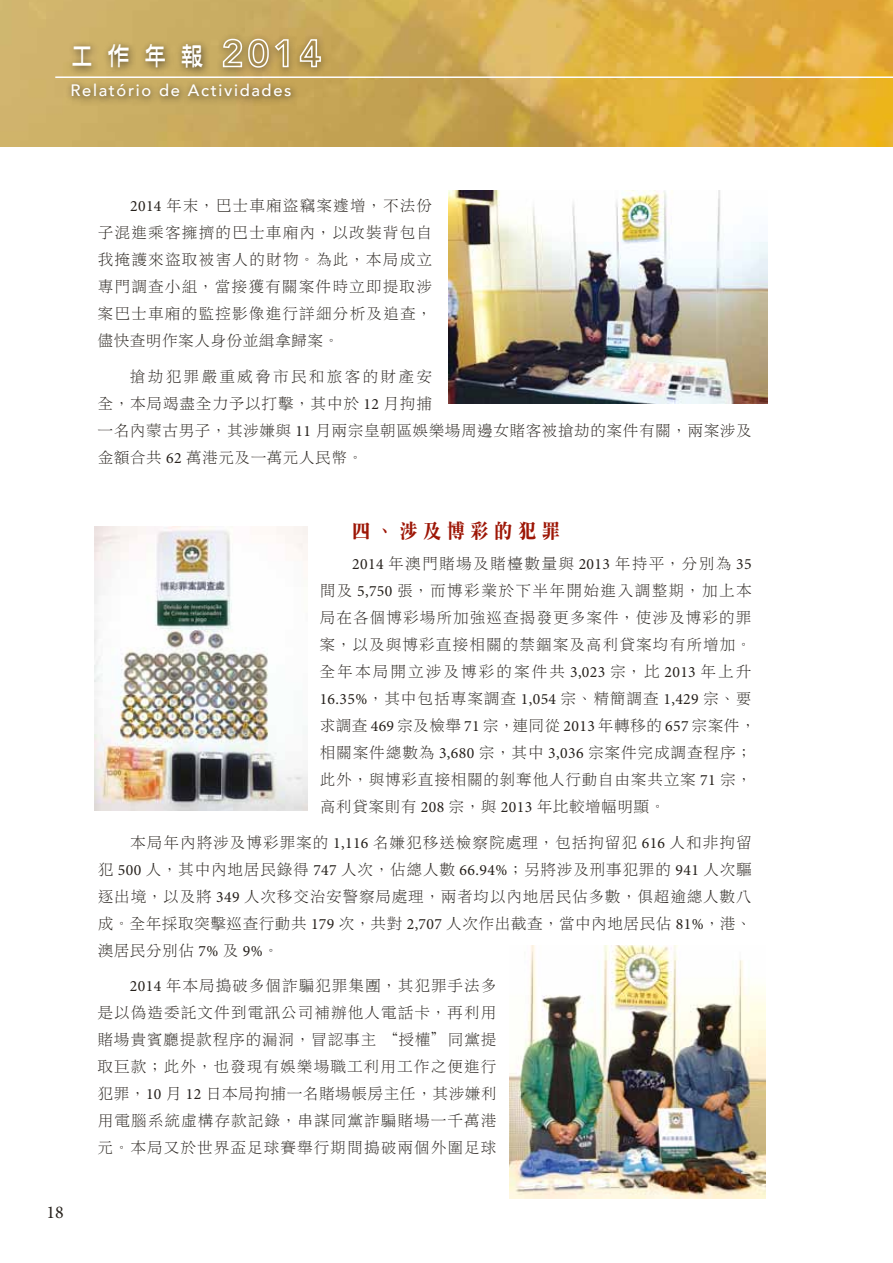
<style>
.page{position:relative;width:893px;height:1263px;background:#fff}
.page>*{position:absolute;margin:0;border:0;box-sizing:border-box;transform-origin:0 0}
.t1{font:25.5px "DF Ya Yi HK W6";color:#fff;scale:.9 1}
.t2{font:20.25px "DF Li Song HK W7";letter-spacing:.3em;color:#9d1606;scale:.9 1}
.t3{font:18px "Minion Pro";color:#26211c}
.t4{font:500 16.5px "Avenir";letter-spacing:.1em;color:#fff}
.t5{font:15.75px/27px "DF Li Song HK W3";letter-spacing:.055em;color:#26211c;text-align:justify}
.t6{font:15.75px/27px "DF Li Song HK W3";letter-spacing:.025em;color:#26211c}
.s1{font-family:"Minion Pro"}
</style>
<div class="page">
<img style="left:0;top:0;width:893px;height:146px">
<hr style="left:55px;top:76px;width:838px;height:2px;background:#fff">
<div style="left:66px;top:38px;width:145px;height:39px;background:#26211c;opacity:.8"></div>
<div style="left:65px;top:78px;width:234px;height:27px;background:#26211c;opacity:.8"></div>
<div style="left:216px;top:33px;width:113px;height:45px;background:#26211c;opacity:.8"></div>
<svg style="left:221px;top:38px;width:68px;height:31px;background:#c2ad7c"></svg>
<svg style="left:299px;top:38px;width:23px;height:30px"></svg>
<img style="left:94px;top:527px;width:213px;height:283px">
<img style="left:448px;top:190px;width:319px;height:214px">
<img style="left:510px;top:945px;width:255px;height:253px">
<h1 class="t1" style="left:71px;top:42px;width:149px">工作年報</h1>
<p class="t4" style="left:71px;top:76px;width:223px">Relatório de Actividades</p>
<p class="t3" style="left:47px;top:1200px;width:19px">18</p>
<p class="t5" style="left:98px;top:192px;width:336px;text-indent:33px"><span class="s1">2014</span> 年末，巴士車廂盜竊案遽增，不法份子混進乘客擁擠的巴士車廂內，以改裝背包自我掩護來盜取被害人的財物。為此，本局成立專門調查小組，當接獲有關案件時立即提取涉案巴士車廂的監控影像進行詳細分析及追查，儘快查明作案人身份並緝拿歸案。</p>
<p class="t6" style="left:98px;top:362px;width:656px;text-indent:32px">搶劫犯罪嚴重威脅市民和旅客的財產安<br>全，本局竭盡全力予以打擊，其中於 <span class="s1">12</span> 月拘捕<br>一名內蒙古男子，其涉嫌與 <span class="s1">11</span> 月兩宗皇朝區娛樂場周邊女賭客被搶劫的案件有關，兩案涉及金額合共 <span class="s1">62</span> 萬港元及一萬元人民幣。</p>
<p class="t2" style="left:352px;top:519px;width:232px">四、涉及博彩的犯罪</p>
<p class="t5" style="left:320px;top:550px;width:438px;text-align:left;text-indent:33px"><span class="s1">2014</span> 年澳門賭場及賭檯數量與 <span class="s1">2013</span> 年持平，分別為 <span class="s1">35</span>間及 <span class="s1">5,750</span> 張，而博彩業於下半年開始進入調整期，加上本局在各個博彩場所加強巡查揭發更多案件，使涉及博彩的罪案，以及與博彩直接相關的禁錮案及高利貸案均有所增加。全年本局開立涉及博彩的案件共 <span class="s1">3,023</span> 宗，比 <span class="s1">2013</span> 年上升<span class="s1">16.35%</span>，其中包括專案調查 <span class="s1">1,054</span> 宗、精簡調查 <span class="s1">1,429</span> 宗、要求調查 <span class="s1">469</span> 宗及檢舉 <span class="s1">71</span> 宗，連同從 <span class="s1">2013</span> 年轉移的 <span class="s1">657</span> 宗案件，相關案件總數為 <span class="s1">3,680</span> 宗，其中 <span class="s1">3,036</span> 宗案件完成調查程序；此外，與博彩直接相關的剝奪他人行動自由案共立案 <span class="s1">71</span> 宗，高利貸案則有 <span class="s1">208</span> 宗，與 <span class="s1">2013</span> 年比較增幅明顯。</p>
<p class="t5" style="left:98px;top:828px;width:656px;text-indent:33px">本局年內將涉及博彩罪案的 <span class="s1">1,116</span> 名嫌犯移送檢察院處理，包括拘留犯 <span class="s1">616</span> 人和非拘留犯 <span class="s1">500</span> 人，其中內地居民錄得 <span class="s1">747</span> 人次，佔總人數 <span class="s1">66.94%</span>；另將涉及刑事犯罪的 <span class="s1">941</span> 人次驅逐出境，以及將 <span class="s1">349</span> 人次移交治安警察局處理，兩者均以內地居民佔多數，俱超逾總人數八成。全年採取突擊巡查行動共 <span class="s1">179</span> 次，共對 <span class="s1">2,707</span> 人次作出截查，當中內地居民佔 <span class="s1">81%</span>，港、澳居民分別佔 <span class="s1">7%</span> 及 <span class="s1">9%</span>。</p>
<p class="t5" style="left:97px;top:972px;width:401px;text-indent:33px"><span class="s1">2014</span> 年本局搗破多個詐騙犯罪集團，其犯罪手法多是以偽造委託文件到電訊公司補辦他人電話卡，再利用賭場貴賓廳提款程序的漏洞，冒認事主 “授權”同黨提取巨款；此外，也發現有娛樂場職工利用工作之便進行犯罪，<span class="s1">10</span> 月 <span class="s1">12</span> 日本局拘捕一名賭場帳房主任，其涉嫌利用電腦系統虛構存款記錄，串謀同黨詐騙賭場一千萬港元。本局又於世界盃足球賽舉行期間搗破兩個外圍足球</p>
</div>
